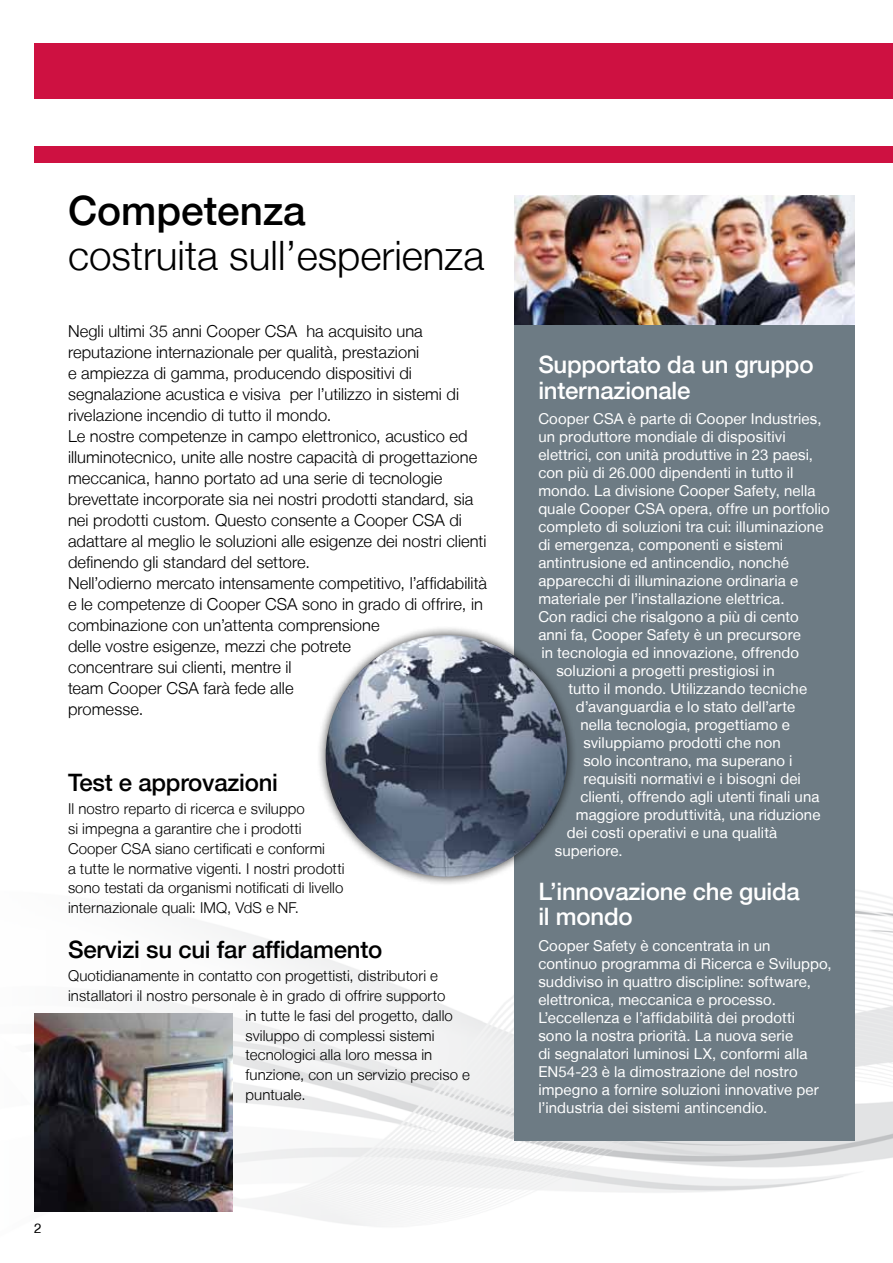
<style>
.page{position:relative;width:893px;height:1263px;background:#fff}
.page>*{position:absolute;margin:0;border:0;box-sizing:border-box;transform-origin:0 0}
.t1{font:300 40.5px "Helvetica Neue LT";color:#000}
.t2{font:500 40.5px "Helvetica Neue LT";color:#000}
.t3{font:500 24px/25.5px "Helvetica Neue LT";letter-spacing:-.01em;color:#fff}
.t4{font:500 24px "Helvetica Neue LT";letter-spacing:-.01em;color:#000}
.t5{font:300 16.5px/21px "Helvetica Neue LT";letter-spacing:.005em;color:#000}
.t6{font:15px/18px "Helvetica Neue LT";letter-spacing:.005em;color:#fff}
.t7{font:300 15px/19.8px "Helvetica Neue LT";letter-spacing:.005em;color:#000}
.t8{font:13.5px "Helvetica Neue LT";color:#000}
</style>
<div class="page">
<div style="left:34px;top:146px;width:859px;height:17px;background:#ce1141"></div>
<div style="left:34px;top:44px;width:859px;height:55px;background:#ce1141"></div>
<img style="left:142px;top:890px;width:751px;height:337px">
<img style="left:514px;top:196px;width:341px;height:129px">
<div style="left:514px;top:325px;width:341px;height:816px;background:#6d7b84"></div>
<img style="left:34px;top:1013px;width:199px;height:199px">
<div style="left:316px;top:625px;width:261px;height:261px;background:#000;opacity:.75"></div>
<img style="left:326px;top:635px;width:241px;height:242px;border-radius:121px">
<h1 class="t2" style="left:68px;top:186px;width:239px">Competenza</h1>
<h1 class="t1" style="left:68px;top:230px;width:418px">costruita sull’esperienza</h1>
<p class="t5" style="left:68px;top:320px;width:421px">Negli ultimi 35 anni Cooper CSA ha acquisito una reputazione internazionale per qualità, prestazioni<br>e ampiezza di gamma, producendo dispositivi di segnalazione acustica e visiva per l’utilizzo in sistemi di rivelazione incendio di tutto il mondo.<br>Le nostre competenze in campo elettronico, acustico ed illuminotecnico, unite alle nostre capacità di progettazione meccanica, hanno portato ad una serie di tecnologie brevettate incorporate sia nei nostri prodotti standard, sia nei prodotti custom. Questo consente a Cooper CSA di adattare al meglio le soluzioni alle esigenze dei nostri clienti definendo gli standard del settore.<br>Nell’odierno mercato intensamente competitivo, l’affidabilità e le competenze di Cooper CSA sono in grado di offrire, in combinazione con un’attenta comprensione<br>delle vostre esigenze, mezzi che potrete<br>concentrare sui clienti, mentre il<br>team Cooper CSA farà fede alle<br>promesse.</p>
<h2 class="t4" style="left:68px;top:768px;width:212px">Test e approvazioni</h2>
<p class="t7" style="left:68px;top:798px;width:278px">Il nostro reparto di ricerca e sviluppo<br>si impegna a garantire che i prodotti Cooper CSA siano certificati e conformi<br>a tutte le normative vigenti. I nostri prodotti sono testati da organismi notificati di livello internazionale quali: IMQ, VdS e NF.</p>
<h2 class="t4" style="left:68px;top:935px;width:316px">Servizi su cui far affidamento</h2>
<p class="t7" style="left:68px;top:966px;width:372px">Quotidianamente in contatto con progettisti, distributori e</p>
<p class="t7" style="left:68px;top:985px;width:379px">installatori il nostro personale è in grado di offrire supporto</p>
<p class="t7" style="left:246px;top:1005px;width:209px">in tutte le fasi del progetto, dallo</p>
<p class="t7" style="left:246px;top:1025px;width:190px">sviluppo di complessi sistemi</p>
<p class="t7" style="left:246px;top:1045px;width:188px">tecnologici alla loro messa in</p>
<p class="t7" style="left:246px;top:1065px;width:226px">funzione, con un servizio preciso e</p>
<p class="t7" style="left:246px;top:1084px;width:62px">puntuale.</p>
<p class="t8" style="left:34px;top:1220px;width:9px">2</p>
<h2 class="t3" style="left:538px;top:351px;width:277px">Supportato da un gruppo internazionale</h2>
<p class="t6" style="left:538px;top:409px;width:285px">Cooper CSA è parte di Cooper Industries,</p>
<p class="t6" style="left:538px;top:427px;width:249px">un produttore mondiale di dispositivi</p>
<p class="t6" style="left:538px;top:445px;width:276px">elettrici, con unità produttive in 23 paesi,</p>
<p class="t6" style="left:538px;top:463px;width:257px">con più di 26.000 dipendenti in tutto il</p>
<p class="t6" style="left:538px;top:481px;width:279px">mondo. La divisione Cooper Safety, nella</p>
<p class="t6" style="left:538px;top:499px;width:293px">quale Cooper CSA opera, offre un portfolio</p>
<p class="t6" style="left:538px;top:517px;width:287px">completo di soluzioni tra cui: illuminazione</p>
<p class="t6" style="left:538px;top:535px;width:246px">di emergenza, componenti e sistemi</p>
<p class="t6" style="left:538px;top:553px;width:252px">antintrusione ed antincendio, nonché</p>
<p class="t6" style="left:538px;top:571px;width:261px">apparecchi di illuminazione ordinaria e</p>
<p class="t6" style="left:538px;top:589px;width:248px">materiale per l’installazione elettrica.</p>
<p class="t6" style="left:538px;top:607px;width:262px">Con radici che risalgono a più di cento</p>
<p class="t6" style="left:538px;top:625px;width:264px">anni fa, Cooper Safety è un precursore</p>
<p class="t6" style="left:541px;top:643px;width:259px">in tecnologia ed innovazione, offrendo</p>
<p class="t6" style="left:556px;top:661px;width:220px">soluzioni a progetti prestigiosi in</p>
<p class="t6" style="left:568px;top:679px;width:240px">tutto il mondo. Utilizzando tecniche</p>
<p class="t6" style="left:576px;top:697px;width:221px">d’avanguardia e lo stato dell’arte</p>
<p class="t6" style="left:580px;top:715px;width:211px">nella tecnologia, progettiamo e</p>
<p class="t6" style="left:583px;top:733px;width:199px">sviluppiamo prodotti che non</p>
<p class="t6" style="left:583px;top:751px;width:211px">solo incontrano, ma superano i</p>
<p class="t6" style="left:583px;top:769px;width:219px">requisiti normativi e i bisogni dei</p>
<p class="t6" style="left:580px;top:787px;width:241px">clienti, offrendo agli utenti finali una</p>
<p class="t6" style="left:576px;top:805px;width:246px">maggiore produttività, una riduzione</p>
<p class="t6" style="left:567px;top:823px;width:212px">dei costi operativi e una qualità</p>
<p class="t6" style="left:555px;top:841px;width:69px">superiore.</p>
<h2 class="t3" style="left:538px;top:878px;width:263px">L’innovazione che guida il mondo</h2>
<p class="t6" style="left:538px;top:936px;width:295px">Cooper Safety è concentrata in un continuo programma di Ricerca e Sviluppo, suddiviso in quattro discipline: software, elettronica, meccanica e processo.<br>L’eccellenza e l’affidabilità dei prodotti sono la nostra priorità. La nuova serie<br>di segnalatori luminosi LX, conformi alla EN54-23 è la dimostrazione del nostro impegno a fornire soluzioni innovative per l’industria dei sistemi antincendio.</p>
</div>
